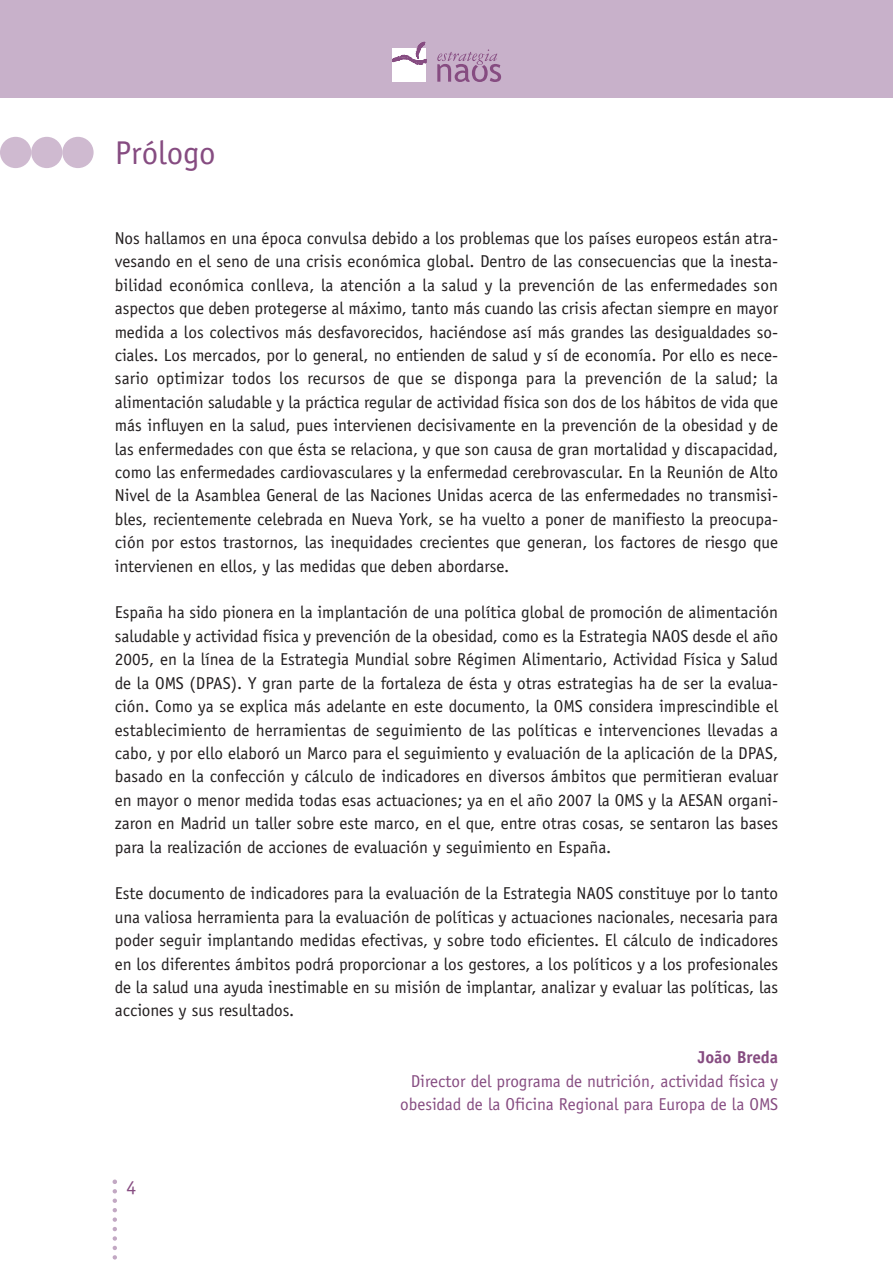
<style>
.page{position:relative;width:893px;height:1263px;background:#fff}
.page>*{position:absolute;margin:0;border:0;box-sizing:border-box;transform-origin:0 0}
.t1{font:33px "Officina Sans";color:#864c81}
.t2{font:19.5px "Officina Sans";color:#864c81}
.t3{font:17.25px/23.4px "Officina Sans";color:#231f20;text-align:justify}
.t4{font:17.25px/23.4px "Officina Sans";color:#864c81;text-align:right}
.t5{font:700 17.25px "Officina Sans";color:#864c81}
</style>
<div class="page">
<div style="left:0;top:0;width:893px;height:98px;background:#c8b1ca"></div>
<svg style="left:113px;top:1179px;width:4px;height:81px"></svg>
<div style="left:31px;top:137px;width:31px;height:31px;background:#cfbad0;border-radius:50%"></div>
<div style="left:62px;top:137px;width:32px;height:31px;background:#cfbad0;border-radius:50%"></div>
<div style="left:0;top:137px;width:31px;height:31px;background:#cfbad0;border-radius:50%"></div>
<div style="left:393px;top:48px;width:33px;height:34px;background:#fff"></div>
<svg style="left:393px;top:42px;width:33px;height:22px"></svg>
<svg style="left:437px;top:49px;width:64px;height:33px"></svg>
<h1 class="t1" style="left:115px;top:141px;width:102px">Prólogo</h1>
<p class="t3" style="left:115px;top:228px;width:665px">Nos hallamos en una época convulsa debido a los problemas que los países europeos están atra&shy;vesando en el seno de una crisis económica global. Dentro de las consecuencias que la inesta&shy;bilidad económica conlleva, la atención a la salud y la prevención de las enfermedades son aspectos que deben protegerse al máximo, tanto más cuando las crisis afectan siempre en mayor medida a los colectivos más desfavorecidos, haciéndose así más grandes las desigualdades so&shy;ciales. Los mercados, por lo general, no entienden de salud y sí de economía. Por ello es nece&shy;sario optimizar todos los recursos de que se disponga para la prevención de la salud; la alimentación saludable y la práctica regular de actividad física son dos de los hábitos de vida que más influyen en la salud, pues intervienen decisivamente en la prevención de la obesidad y de las enfermedades con que ésta se relaciona, y que son causa de gran mortalidad y discapacidad, como las enfermedades cardiovasculares y la enfermedad cerebrovascular. En la Reunión de Alto Nivel de la Asamblea General de las Naciones Unidas acerca de las enfermedades no transmisi&shy;bles, recientemente celebrada en Nueva York, se ha vuelto a poner de manifiesto la preocupa&shy;ción por estos trastornos, las inequidades crecientes que generan, los factores de riesgo que intervienen en ellos, y las medidas que deben abordarse.</p>
<p class="t3" style="left:115px;top:602px;width:665px">España ha sido pionera en la implantación de una política global de promoción de alimentación saludable y actividad física y prevención de la obesidad, como es la Estrategia NAOS desde el año 2005, en la línea de la Estrategia Mundial sobre Régimen Alimentario, Actividad Física y Salud de la OMS (DPAS). Y gran parte de la fortaleza de ésta y otras estrategias ha de ser la evalua&shy;ción. Como ya se explica más adelante en este documento, la OMS considera imprescindible el establecimiento de herramientas de seguimiento de las políticas e intervenciones llevadas a cabo, y por ello elaboró un Marco para el seguimiento y evaluación de la aplicación de la DPAS, basado en la confección y cálculo de indicadores en diversos ámbitos que permitieran evaluar en mayor o menor medida todas esas actuaciones; ya en el año 2007 la OMS y la AESAN organi&shy;zaron en Madrid un taller sobre este marco, en el que, entre otras cosas, se sentaron las bases para la realización de acciones de evaluación y seguimiento en España.</p>
<p class="t3" style="left:115px;top:883px;width:665px">Este documento de indicadores para la evaluación de la Estrategia NAOS constituye por lo tanto una valiosa herramienta para la evaluación de políticas y actuaciones nacionales, necesaria para poder seguir implantando medidas efectivas, y sobre todo eficientes. El cálculo de indicadores en los diferentes ámbitos podrá proporcionar a los gestores, a los políticos y a los profesionales de la salud una ayuda inestimable en su misión de implantar, analizar y evaluar las políticas, las acciones y sus resultados.</p>
<p class="t5" style="left:698px;top:1051px;width:82px">João Breda</p>
<p class="t4" style="left:400px;top:1070px;width:379px">Director del programa de nutrición, actividad física y obesidad de la Oficina Regional para Europa de la OMS</p>
<p class="t2" style="left:126px;top:1180px;width:11px">4</p>
</div>
